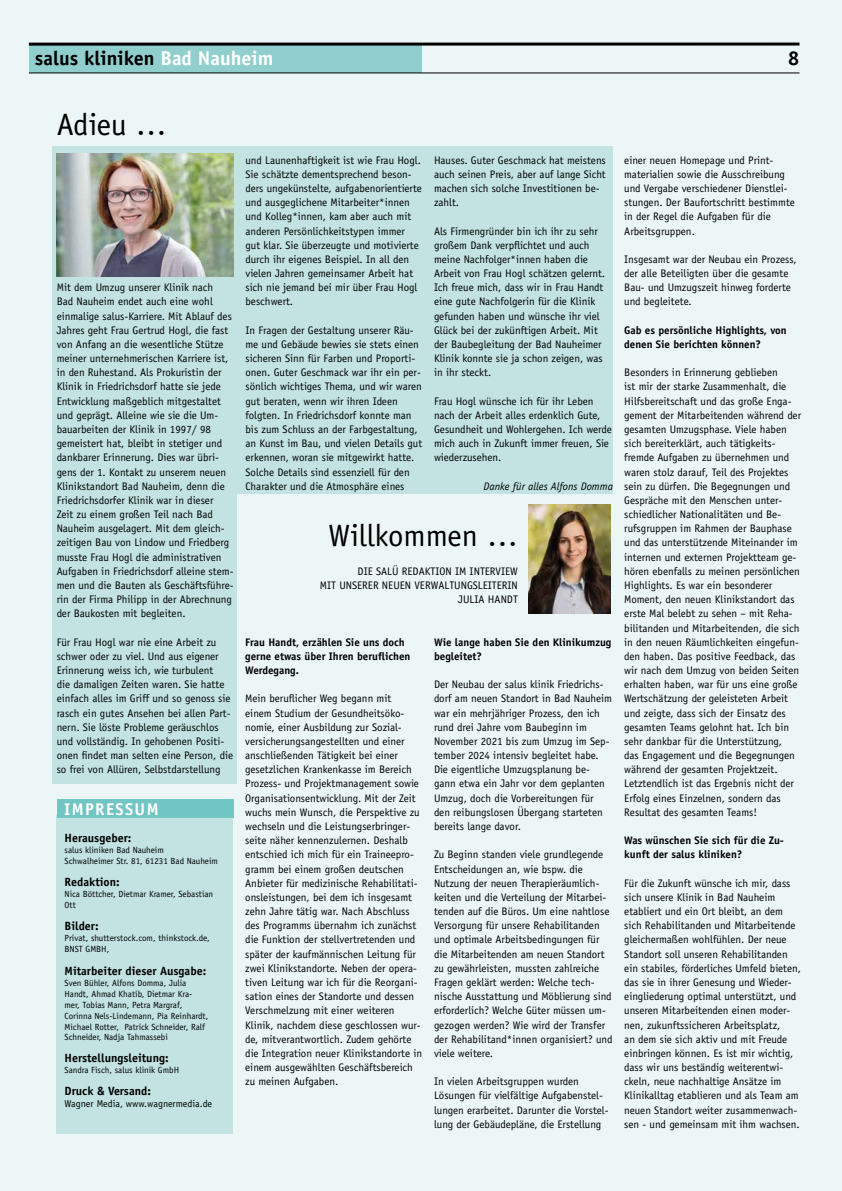
<style>
.page{position:relative;width:842px;height:1191px;background:#ecf6f6}
.page>*{position:absolute;margin:0;border:0;box-sizing:border-box;transform-origin:0 0}
.t1{font:30.9px "Officina Sans Std";color:#000}
.t2{font:700 20px "Officina Sans Std";color:#000}
.t3{font:700 17px "Officina Sans Std";letter-spacing:.08em;color:#fff}
.t4{font:700 12px "Officina Sans Std";color:#000}
.t5{font:11px/14.2px "Officina Sans Std";color:#000}
.t6{font:700 11px/14.2px "Officina Sans Std";color:#000}
.t7{font:italic 11px "Officina Sans Std";color:#000}
.t8{font:10px "Officina Sans Std";color:#000}
.t9{font:9px/11px "Officina Sans Std";color:#000}
.s1{color:#fff}
</style>
<div class="page">
<img style="left:528px;top:505px;width:83px;height:108px">
<div style="left:52px;top:146px;width:185px;height:637px;background:#c2e3e2"></div>
<div style="left:52px;top:146px;width:561px;height:348px;background:#c2e3e2"></div>
<img style="left:57px;top:153px;width:177px;height:123px">
<div style="left:29px;top:44px;width:392px;height:29px;background:#90cfcd"></div>
<hr style="left:29px;top:72px;width:770px;height:1px;background:#000">
<hr style="left:29px;top:43px;width:770px;height:3px;background:#000">
<div style="left:57px;top:815px;width:176px;height:318px;background:#c2e3e2"></div>
<div style="left:57px;top:799px;width:176px;height:18px;background:#71c5c3"></div>
<h2 class="t2" style="left:35px;top:45px;width:240px">salus kliniken <span class="s1">Bad Nauheim</span></h2>
<h2 class="t2" style="left:788px;top:46px;width:13px">8</h2>
<h1 class="t1" style="left:57px;top:107px;width:111px">Adieu …</h1>
<p class="t5" style="left:57px;top:280px;width:178px">Mit dem Umzug unserer Klinik nach<br>Bad Nauheim endet auch eine wohl einmalige salus-Karriere. Mit Ablauf des Jahres geht Frau Gertrud Hogl, die fast von Anfang an die wesentliche Stütze meiner unternehmerischen Karriere ist, in den Ruhestand. Als Prokuristin der Klinik in Friedrichsdorf hatte sie jede Entwicklung maßgeblich mitgestaltet und geprägt. Alleine wie sie die Um&shy;bauarbeiten der Klinik in 1997/ 98 gemeistert hat, bleibt in stetiger und dankbarer Erinnerung. Dies war übri&shy;gens der 1. Kontakt zu unserem neuen Klinikstandort Bad Nauheim, denn die Friedrichsdorfer Klinik war in dieser<br>Zeit zu einem großen Teil nach Bad Nauheim ausgelagert. Mit dem gleich&shy;zeitigen Bau von Lindow und Friedberg musste Frau Hogl die administrativen Aufgaben in Friedrichsdorf alleine stem&shy;men und die Bauten als Geschäftsführe&shy;rin der Firma Philipp in der Abrechnung der Baukosten mit begleiten.</p>
<p class="t5" style="left:57px;top:635px;width:178px">Für Frau Hogl war nie eine Arbeit zu schwer oder zu viel. Und aus eigener Erinnerung weiss ich, wie turbulent<br>die damaligen Zeiten waren. Sie hatte einfach alles im Griff und so genoss sie rasch ein gutes Ansehen bei allen Part&shy;nern. Sie löste Probleme geräuschlos und vollständig. In gehobenen Positi&shy;onen findet man selten eine Person, die so frei von Allüren, Selbstdarstellung</p>
<h3 class="t3" style="left:64px;top:798px;width:96px">IMPRESSUM</h3>
<p class="t4" style="left:65px;top:830px;width:68px">Herausgeber:</p>
<p class="t9" style="left:65px;top:844px;width:155px">salus kliniken Bad Nauheim<br>Schwalheimer Str. 81, 61231 Bad Nauheim</p>
<p class="t4" style="left:65px;top:874px;width:57px">Redaktion:</p>
<p class="t9" style="left:65px;top:888px;width:150px">Nica Böttcher, Dietmar Kramer, Sebastian<br>Ott</p>
<p class="t4" style="left:65px;top:918px;width:36px">Bilder:</p>
<p class="t9" style="left:65px;top:932px;width:147px">Privat, shutterstock.com, thinkstock.de,<br>BNST GMBH,</p>
<p class="t4" style="left:65px;top:963px;width:143px">Mitarbeiter dieser Ausgabe:</p>
<p class="t9" style="left:65px;top:977px;width:145px">Sven Bühler, Alfons Domma, Julia Handt, Ahmad Khatib, Dietmar Kra&shy;mer, Tobias Mann, Petra Margraf, Corinna Nels-Lindemann, Pia Reinhardt, Michael Rotter, Patrick Schneider, Ralf Schneider, Nadja Tahmassebi</p>
<p class="t4" style="left:65px;top:1050px;width:106px">Herstellungsleitung:</p>
<p class="t9" style="left:65px;top:1064px;width:116px">Sandra Fisch, salus klinik GmbH</p>
<p class="t4" style="left:65px;top:1083px;width:88px">Druck &amp; Versand:</p>
<p class="t8" style="left:65px;top:1098px;width:149px">Wagner Media, www.wagnermedia.de</p>
<p class="t5" style="left:245px;top:153px;width:178px">und Launenhaftigkeit ist wie Frau Hogl.<br>Sie schätzte dementsprechend beson&shy;ders ungekünstelte, aufgabenorientierte und ausgeglichene Mitarbeiter*innen und Kolleg*innen, kam aber auch mit anderen Persönlichkeitstypen immer gut klar. Sie überzeugte und motivierte durch ihr eigenes Beispiel. In all den vielen Jahren gemeinsamer Arbeit hat sich nie jemand bei mir über Frau Hogl beschwert.</p>
<p class="t5" style="left:245px;top:323px;width:178px">In Fragen der Gestaltung unserer Räu&shy;me und Gebäude bewies sie stets einen sicheren Sinn für Farben und Proporti&shy;onen. Guter Geschmack war ihr ein per&shy;sönlich wichtiges Thema, und wir waren gut beraten, wenn wir ihren Ideen folgten. In Friedrichsdorf konnte man bis zum Schluss an der Farbgestaltung, an Kunst im Bau, und vielen Details gut erkennen, woran sie mitgewirkt hatte.<br>Solche Details sind essenziell für den Charakter und die Atmosphäre eines</p>
<p class="t5" style="left:434px;top:153px;width:173px">Hauses. Guter Geschmack hat meistens auch seinen Preis, aber auf lange Sicht machen sich solche Investitionen be&shy;zahlt.</p>
<p class="t5" style="left:434px;top:224px;width:173px">Als Firmengründer bin ich ihr zu sehr großem Dank verpflichtet und auch meine Nachfolger*innen haben die Arbeit von Frau Hogl schätzen gelernt.<br>Ich freue mich, dass wir in Frau Handt eine gute Nachfolgerin für die Klinik gefunden haben und wünsche ihr viel Glück bei der zukünftigen Arbeit. Mit der Baubegleitung der Bad Nauheimer Klinik konnte sie ja schon zeigen, was in ihr steckt.</p>
<p class="t5" style="left:434px;top:394px;width:179px">Frau Hogl wünsche ich für ihr Leben nach der Arbeit alles erdenklich Gute, Gesundheit und Wohlergehen. Ich werde mich auch in Zukunft immer freuen, Sie wiederzusehen.</p>
<p class="t7" style="left:484px;top:479px;width:131px">Danke für alles Alfons Domma</p>
<h1 class="t1" style="left:329px;top:518px;width:191px">Willkommen …</h1>
<p class="t5" style="left:320px;top:564px;width:200px;text-align:right">DIE SALÜ REDAKTION IM INTERVIEW<br>MIT UNSERER NEUEN VERWALTUNGSLEITERIN<br>JULIA HANDT</p>
<p class="t6" style="left:245px;top:634px;width:167px">Frau Handt, erzählen Sie uns doch gerne etwas über Ihren beruflichen<br>Werdegang.</p>
<p class="t5" style="left:245px;top:691px;width:178px">Mein beruflicher Weg begann mit<br>einem Studium der Gesundheitsöko&shy;nomie, einer Ausbildung zur Sozial&shy;versicherungsangestellten und einer anschließenden Tätigkeit bei einer gesetzlichen Krankenkasse im Bereich Prozess- und Projektmanagement sowie Organisationsentwicklung. Mit der Zeit wuchs mein Wunsch, die Perspektive zu wechseln und die Leistungserbringer&shy;seite näher kennenzulernen. Deshalb entschied ich mich für ein Traineepro&shy;gramm bei einem großen deutschen Anbieter für medizinische Rehabilitati&shy;onsleistungen, bei dem ich insgesamt zehn Jahre tätig war. Nach Abschluss des Programms übernahm ich zunächst die Funktion der stellvertretenden und später der kaufmännischen Leitung für zwei Klinikstandorte. Neben der opera&shy;tiven Leitung war ich für die Reorgani&shy;sation eines der Standorte und dessen Verschmelzung mit einer weiteren Klinik, nachdem diese geschlossen wur&shy;de, mitverantwortlich. Zudem gehörte die Integration neuer Klinikstandorte in einem ausgewählten Geschäftsbereich zu meinen Aufgaben.</p>
<p class="t6" style="left:434px;top:634px;width:179px">Wie lange haben Sie den Klinikumzug begleitet?</p>
<p class="t5" style="left:434px;top:677px;width:180px">Der Neubau der salus klinik Friedrichs&shy;dorf am neuen Standort in Bad Nauheim war ein mehrjähriger Prozess, den ich rund drei Jahre vom Baubeginn im November 2021 bis zum Umzug im Sep&shy;tember 2024 intensiv begleitet habe.<br>Die eigentliche Umzugsplanung be&shy;gann etwa ein Jahr vor dem geplanten Umzug, doch die Vorbereitungen für den reibungslosen Übergang starteten bereits lange davor.</p>
<p class="t5" style="left:434px;top:847px;width:180px">Zu Beginn standen viele grundlegende Entscheidungen an, wie bspw. die Nutzung der neuen Therapieräumlich&shy;keiten und die Verteilung der Mitarbei&shy;tenden auf die Büros. Um eine nahtlose Versorgung für unsere Rehabilitanden und optimale Arbeitsbedingungen für die Mitarbeitenden am neuen Standort zu gewährleisten, mussten zahlreiche Fragen geklärt werden: Welche tech&shy;nische Ausstattung und Möblierung sind erforderlich? Welche Güter müssen um&shy;gezogen werden? Wie wird der Transfer der Rehabilitand*innen organisiert? und viele weitere.</p>
<p class="t5" style="left:434px;top:1074px;width:176px">In vielen Arbeitsgruppen wurden Lösungen für vielfältige Aufgabenstel&shy;lungen erarbeitet. Darunter die Vorstel&shy;lung der Gebäudepläne, die Erstellung</p>
<p class="t5" style="left:624px;top:153px;width:172px">einer neuen Homepage und Print&shy;materialien sowie die Ausschreibung und Vergabe verschiedener Dienstlei&shy;stungen. Der Baufortschritt bestimmte in der Regel die Aufgaben für die Arbeitsgruppen.</p>
<p class="t5" style="left:624px;top:252px;width:174px">Insgesamt war der Neubau ein Prozess, der alle Beteiligten über die gesamte<br>Bau- und Umzugszeit hinweg forderte und begleitete.</p>
<p class="t6" style="left:624px;top:323px;width:164px">Gab es persönliche Highlights, von denen Sie berichten können?</p>
<p class="t5" style="left:624px;top:365px;width:178px">Besonders in Erinnerung geblieben<br>ist mir der starke Zusammenhalt, die Hilfsbereitschaft und das große Enga&shy;gement der Mitarbeitenden während der gesamten Umzugsphase. Viele haben sich bereiterklärt, auch tätigkeits&shy;fremde Aufgaben zu übernehmen und waren stolz darauf, Teil des Projektes sein zu dürfen. Die Begegnungen und Gespräche mit den Menschen unter&shy;schiedlicher Nationalitäten und Be&shy;rufsgruppen im Rahmen der Bauphase und das unterstützende Miteinander im internen und externen Projektteam ge&shy;hören ebenfalls zu meinen persönlichen Highlights. Es war ein besonderer Moment, den neuen Klinikstandort das erste Mal belebt zu sehen – mit Reha&shy;bilitanden und Mitarbeitenden, die sich in den neuen Räumlichkeiten eingefun&shy;den haben. Das positive Feedback, das wir nach dem Umzug von beiden Seiten erhalten haben, war für uns eine große Wertschätzung der geleisteten Arbeit und zeigte, dass sich der Einsatz des gesamten Teams gelohnt hat. Ich bin sehr dankbar für die Unterstützung,<br>das Engagement und die Begegnungen während der gesamten Projektzeit.<br>Letztendlich ist das Ergebnis nicht der Erfolg eines Einzelnen, sondern das Resultat des gesamten Teams!</p>
<p class="t6" style="left:624px;top:833px;width:161px">Was wünschen Sie sich für die Zu&shy;kunft der salus kliniken?</p>
<p class="t5" style="left:624px;top:876px;width:178px">Für die Zukunft wünsche ich mir, dass sich unsere Klinik in Bad Nauheim etabliert und ein Ort bleibt, an dem sich Rehabilitanden und Mitarbeitende gleichermaßen wohlfühlen. Der neue Standort soll unseren Rehabilitanden ein stabiles, förderliches Umfeld bieten, das sie in ihrer Genesung und Wieder&shy;eingliederung optimal unterstützt, und unseren Mitarbeitenden einen moder&shy;nen, zukunftssicheren Arbeitsplatz,<br>an dem sie sich aktiv und mit Freude einbringen können. Es ist mir wichtig, dass wir uns beständig weiterentwi&shy;ckeln, neue nachhaltige Ansätze im Klinikalltag etablieren und als Team am neuen Standort weiter zusammenwach&shy;sen - und gemeinsam mit ihm wachsen.</p>
</div>
